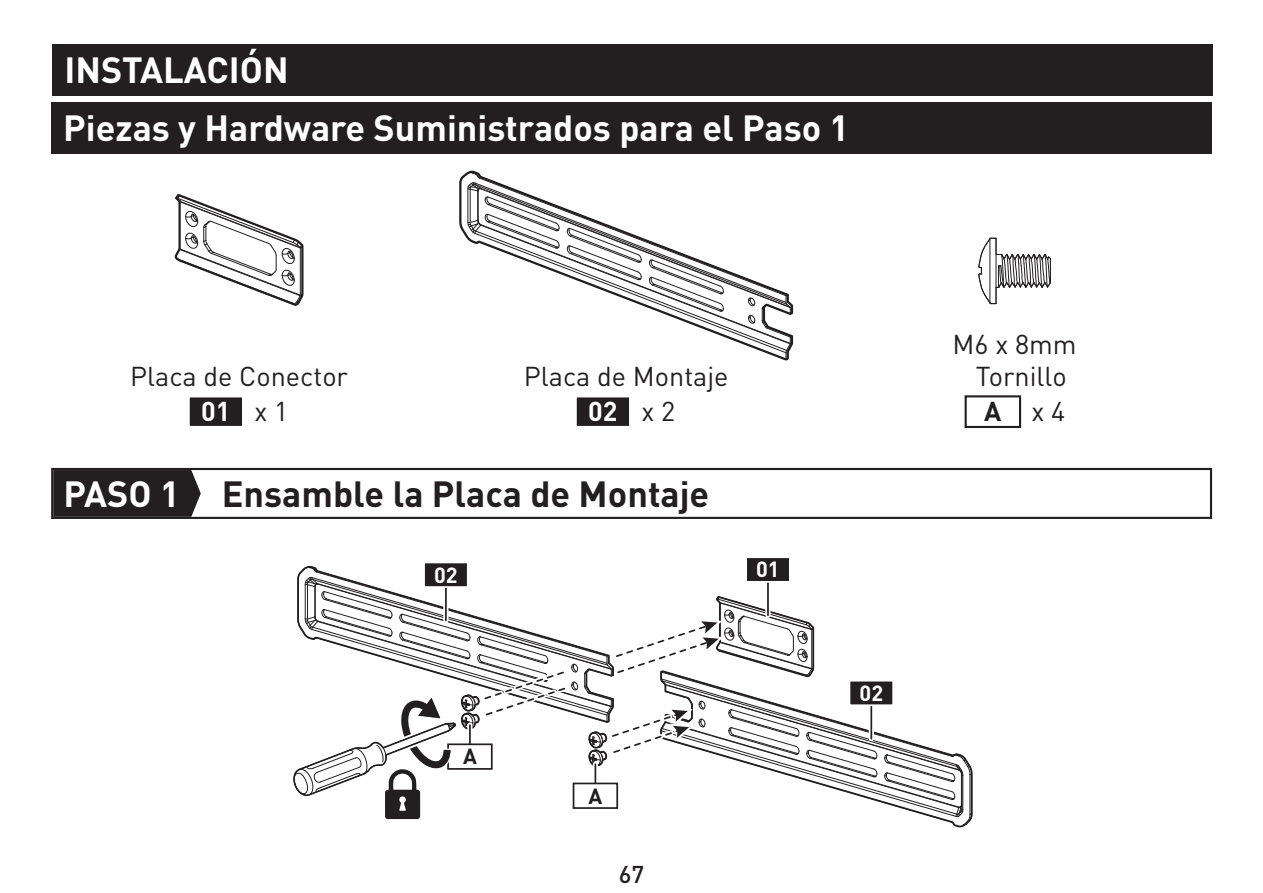
<style>
.page{position:relative;width:1263px;height:893px;background:#fff}
.page>*{position:absolute;margin:0;border:0;box-sizing:border-box;transform-origin:0 0}
.t1{font:700 36px "DIN Pro";color:#fff}
.t2{font:700 36px "DIN Pro";color:#231f20}
.t3{font:27px/35.4px "DIN Pro";color:#231f20;text-align:center}
.t4{font:500 24px "DIN Pro";color:#231f20}
.t5{font:700 21.6px "DIN Pro";color:#fff}
.t6{font:700 21.6px "DIN Pro";color:#231f20}
.s1{font-weight:700;color:#fff}
.s2{color:#fff}
.s3{font-weight:700}
</style>
<div class="page">
<div style="left:423px;top:562px;width:46px;height:26px;background:#231f20;border:2px solid #fff"></div>
<div style="left:745px;top:556px;width:46px;height:27px;background:#231f20;border:2px solid #fff"></div>
<svg style="left:293px;top:567px;width:679px;height:260px"></svg>
<div style="left:51px;top:103px;width:1161px;height:51px;background:#231f20"></div>
<div style="left:575px;top:395px;width:56px;height:33px;background:#231f20;border:2px solid #fff"></div>
<div style="left:188px;top:395px;width:56px;height:33px;background:#231f20;border:2px solid #fff"></div>
<div style="left:964px;top:395px;width:57px;height:33px;background:#fff;border:2px solid #231f20"></div>
<svg style="left:460px;top:171px;width:333px;height:189px"></svg>
<svg style="left:174px;top:194px;width:130px;height:112px"></svg>
<svg style="left:978px;top:237px;width:73px;height:68px"></svg>
<div style="left:52px;top:44px;width:1161px;height:51px;background:#231f20"></div>
<svg style="left:51px;top:468px;width:1161px;height:51px"></svg>
<svg style="left:53px;top:470px;width:148px;height:47px;background:#2b2728"></svg>
<h1 class="t1" style="left:64px;top:42px;width:226px">INSTALACIÓN</h1>
<h1 class="t1" style="left:63px;top:100px;width:787px">Piezas y Hardware Suministrados para el Paso 1</h1>
<p class="t3" style="left:130px;top:357px;width:219px">Placa de Conector<br><span class="s1">01</span> x 1</p>
<p class="t3" style="left:524px;top:357px;width:206px">Placa de Montaje<br><span class="s1">02</span> x 2</p>
<h1 class="t2" style="left:63px;top:466px;width:647px"><span class="s2">PASO 1</span> Ensamble la Placa de Montaje</h1>
<p class="t5" style="left:434px;top:558px;width:25px">02</p>
<p class="t5" style="left:756px;top:553px;width:25px">01</p>
<p class="t6" style="left:463px;top:740px;width:15px">A</p>
<p class="t6" style="left:588px;top:779px;width:15px">A</p>
<p class="t4" style="left:619px;top:854px;width:27px">67</p>
<p class="t3" style="left:952px;top:326px;width:126px;line-height:32.4px">M6 x 8mm<br>Tornillo</p>
<p class="t3" style="left:984px;top:392px;width:82px"><span class="s3">A</span> x 4</p>
<p class="t5" style="left:859px;top:676px;width:25px">02</p>
</div>
